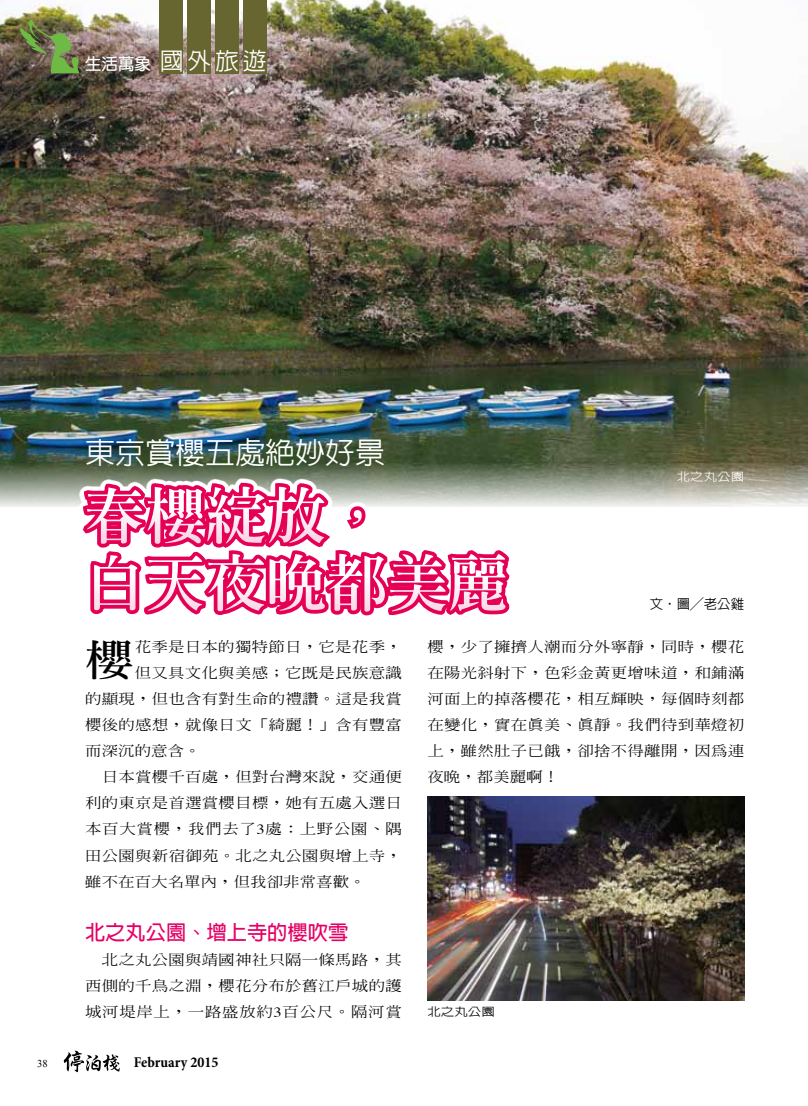
<style>
.page{position:relative;width:808px;height:1106px;background:#fff}
.page>*{position:absolute;margin:0;border:0;box-sizing:border-box;transform-origin:0 0}
.t1{font:800 60px/67.5px "AR Ming B5";letter-spacing:.01em;color:#fff}
.t2{font:700 42.15px "AR Ming B5";color:#000;scale:1.18 1}
.t3{font:500 30px "AR Hei B5";color:#fff}
.t4{font:500 24px "AR Hei B5";color:#fff}
.t5{font:700 20.25px "AR Hei B5";color:#e50064}
.t6{font:700 16.5px "AR Yuan B5";color:#fff}
.t7{font:700 condensed 15px "Minion Pro";color:#000}
.t8{font:500 14.1px/26.1px "AR Ming B5";letter-spacing:.01em;color:#000;text-align:justify;scale:1.18 1}
.t9{font:500 14.1px "AR Ming B5";letter-spacing:.04em;color:#000;scale:1.18 1}
.t10{font:500 13.5px "AR Hei B5";color:#000}
.t11{font:500 11.55px "AR Hei B5";color:#fff;scale:1.18 1}
.t12{font:500 11.55px "AR Hei B5";color:#000;scale:1.18 1}
.t13{font:10.5px "Times New Roman";color:#000}
.s1{font-weight:700}
.s2{font-family:"Times";font-weight:400}
</style>
<div class="page">
<img style="left:0;top:0;width:808px;height:506px">
<img style="left:427px;top:796px;width:317px;height:204px">
<div style="left:159px;top:0;width:24px;height:73px;background:#676630"></div>
<div style="left:187px;top:0;width:24px;height:73px;background:#676630"></div>
<div style="left:215px;top:0;width:24px;height:73px;background:#676630"></div>
<div style="left:243px;top:0;width:24px;height:73px;background:#676630"></div>
<img style="left:19px;top:17px;width:61px;height:56px">
<img style="left:79px;top:362px;width:436px;height:254px">
<svg style="left:64px;top:1050px;width:56px;height:22px"></svg>
<p class="t6" style="left:85px;top:56px;width:67px">生活萬象</p>
<h3 class="t4" style="left:160px;top:49px;width:108px">國外旅遊</h3>
<h3 class="t3" style="left:85px;top:437px;width:301px">東京賞櫻五處絕妙好景</h3>
<h1 class="t1" style="left:85px;top:481px;width:425px">春櫻綻放<span class="s1">，<br></span>白天夜晚都美麗</h1>
<p class="t11" style="left:677px;top:471px;width:59px">北之丸公園</p>
<p class="t10" style="left:650px;top:597px;width:96px">文‧圖╱老公雞</p>
<h2 class="t2" style="left:85px;top:639px;width:44px">櫻</h2>
<p class="t8" style="left:135px;top:633px;width:228px">花季是日本的獨特節日，它是花季，</p>
<p class="t8" style="left:135px;top:660px;width:228px">但又具文化與美感；它既是民族意識</p>
<p class="t8" style="left:85px;top:686px;width:270px">的顯現，但也含有對生命的禮讚。這是我賞</p>
<p class="t8" style="left:85px;top:712px;width:270px">櫻後的感想，就像日文「綺麗！」含有豐富</p>
<p class="t8" style="left:85px;top:738px;width:99px">而深沉的意含。</p>
<p class="t8" style="left:102px;top:764px;width:256px">日本賞櫻千百處，但對台灣來說，交通便</p>
<p class="t8" style="left:85px;top:790px;width:270px">利的東京是首選賞櫻目標，她有五處入選日</p>
<p class="t9" style="left:85px;top:822px;width:270px">本百大賞櫻，我們去了<span class="s2">3</span>處：上野公園、隅</p>
<p class="t8" style="left:85px;top:842px;width:270px">田公園與新宿御苑。北之丸公園與增上寺，</p>
<p class="t8" style="left:85px;top:868px;width:239px">雖不在百大名單內，但我卻非常喜歡。</p>
<h3 class="t5" style="left:85px;top:921px;width:265px">北之丸公園、增上寺的櫻吹雪</h3>
<p class="t8" style="left:85px;top:946px;width:270px;text-indent:17px">北之丸公園與靖國神社只隔一條馬路，其西側的千鳥之淵，櫻花分布於舊江戶城的護城河堤岸上，一路盛放約<span class="s2">3</span>百公尺。隔河賞</p>
<p class="t13" style="left:37px;top:1056px;width:12px">38</p>
<p class="t7" style="left:134px;top:1052px;width:86px">February 2015</p>
<p class="t8" style="left:427px;top:633px;width:270px">櫻，少了擁擠人潮而分外寧靜，同時，櫻花在陽光斜射下，色彩金黃更增味道，和鋪滿河面上的掉落櫻花，相互輝映，每個時刻都在變化，實在真美、真靜。我們待到華燈初上，雖然肚子已餓，卻捨不得離開，因為連夜晚，都美麗啊！</p>
<p class="t12" style="left:427px;top:1005px;width:59px">北之丸公園</p>
</div>
